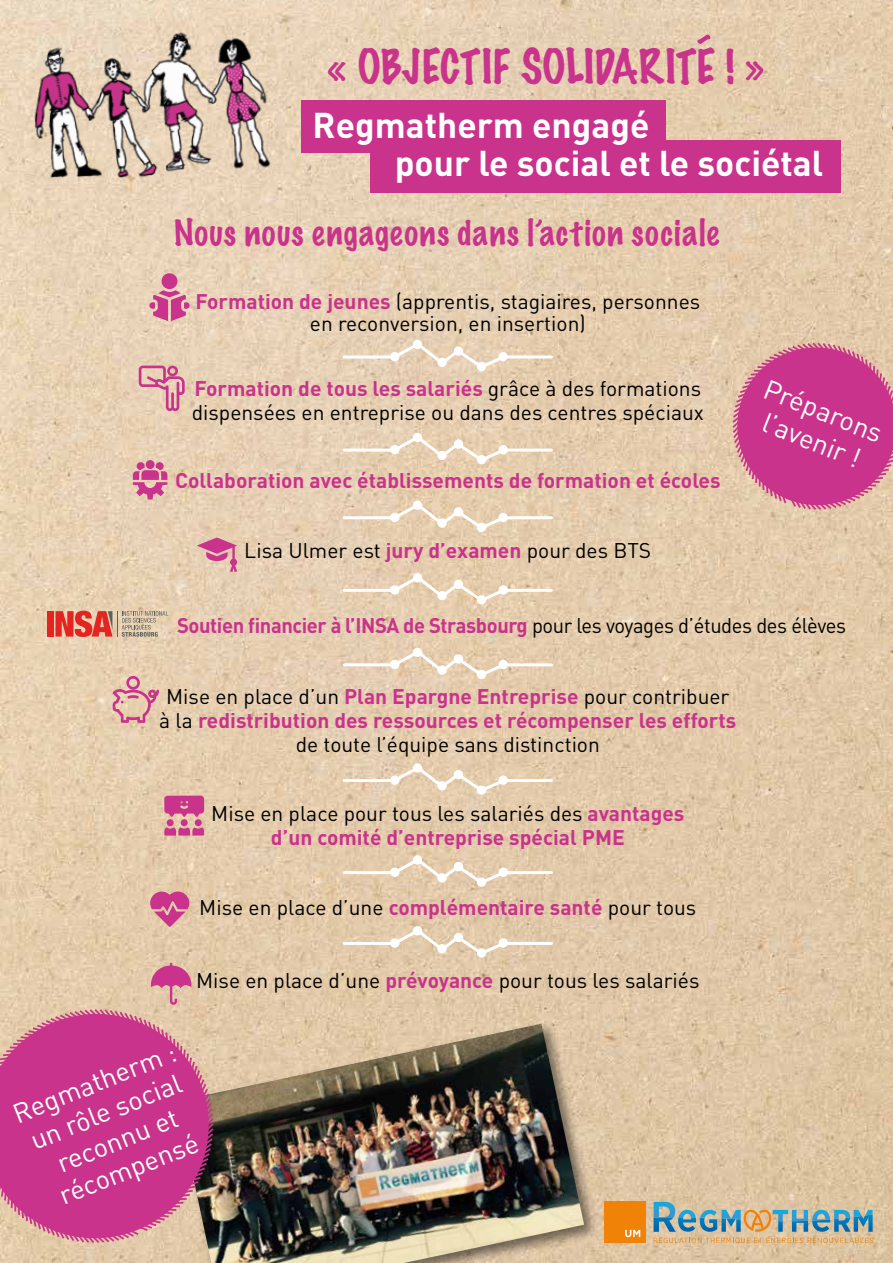
<style>
.page{position:relative;width:893px;height:1263px;background:#fff}
.page>*{position:absolute;margin:0;border:0;box-sizing:border-box;transform-origin:0 0}
.t1{font:100 43.2px "Marker Felt";color:#c9338b}
.t2{font:700 35.4px/38px "DIN";color:#fff}
.t3{font:100 33px "Marker Felt";letter-spacing:.04em;color:#c9338b}
.t4{font:27.3px/31.2px "DIN";color:#fff;text-align:center}
.t5{font:27px/30.9px "DIN";color:#fff;text-align:center}
.t6{font:21px/22.5px "DIN";color:#000;text-align:center}
.t7{font:700 21px/24px "DIN";color:#c9338b;text-align:center}
.t8{font:700 21px "DIN";letter-spacing:-.02em;color:#c9338b;scale:.96 1}
.s1{font-weight:700;color:#c9338b}
.s2{font-weight:400;color:#000}
</style>
<div class="page">
<img style="left:0;top:0;width:893px;height:1263px">
<img style="left:22px;top:27px;width:256px;height:156px">
<div style="left:605px;top:1202px;width:41px;height:41px;background:#f08208"></div>
<svg style="left:625px;top:1230px;width:15px;height:7px"></svg>
<svg style="left:654px;top:1202px;width:219px;height:41px;background:#abb0a1"></svg>
<div style="left:301px;top:100px;width:364px;height:53px;background:#c9338b"></div>
<div style="left:370px;top:140px;width:471px;height:52px;background:#c9338b"></div>
<svg style="left:197px;top:537px;width:40px;height:35px"></svg>
<div style="left:162px;top:273px;width:15px;height:16px;background:#c9338b;border-radius:50%"></div>
<svg style="left:149px;top:290px;width:41px;height:31px"></svg>
<svg style="left:146px;top:460px;width:9px;height:9px"></svg>
<svg style="left:133px;top:462px;width:34px;height:37px"></svg>
<svg style="left:139px;top:366px;width:46px;height:45px;background:#dea2aa"></svg>
<svg style="left:113px;top:676px;width:46px;height:47px;background:#dea7a6"></svg>
<div style="left:47px;top:611px;width:7px;height:25px;background:#e32421"></div>
<svg style="left:55px;top:611px;width:113px;height:26px;background:#d58775"></svg>
<svg style="left:164px;top:796px;width:40px;height:21px"></svg>
<div style="left:181px;top:819px;width:7px;height:7px;background:#c9338b;border-radius:50%"></div>
<div style="left:167px;top:819px;width:7px;height:7px;background:#c9338b;border-radius:50%"></div>
<div style="left:195px;top:819px;width:7px;height:7px;background:#c9338b;border-radius:50%"></div>
<svg style="left:164px;top:827px;width:40px;height:8px"></svg>
<svg style="left:150px;top:885px;width:45px;height:42px;background:#d7889c"></svg>
<svg style="left:151px;top:963px;width:40px;height:36px"></svg>
<div style="left:175px;top:1021px;width:424px;height:242px;background:#000;opacity:.5"></div>
<img style="left:177px;top:1024px;width:407px;height:239px">
<svg style="left:0;top:999px;width:224px;height:254px;background:#c5b094"></svg>
<svg style="left:0;top:1007px;width:216px;height:238px;background:#cb518f"></svg>
<svg style="left:727px;top:337px;width:166px;height:179px;background:#d06194"></svg>
<svg style="left:341px;top:341px;width:213px;height:29px;background:#e7d2b9"></svg>
<div style="left:413px;top:340px;width:9px;height:9px;background:#fff;border-radius:50%"></div>
<div style="left:454px;top:346px;width:9px;height:10px;background:#fff;border-radius:50%"></div>
<div style="left:437px;top:358px;width:10px;height:9px;background:#fff;border-radius:50%"></div>
<div style="left:390px;top:352px;width:9px;height:9px;background:#fff;border-radius:50%"></div>
<div style="left:499px;top:352px;width:9px;height:9px;background:#fff;border-radius:50%"></div>
<div style="left:477px;top:362px;width:9px;height:9px;background:#fff;border-radius:50%"></div>
<svg style="left:341px;top:434px;width:213px;height:29px;background:#e8d2b6"></svg>
<div style="left:413px;top:433px;width:9px;height:9px;background:#fff;border-radius:50%"></div>
<div style="left:454px;top:439px;width:9px;height:10px;background:#fff;border-radius:50%"></div>
<div style="left:437px;top:451px;width:10px;height:9px;background:#fff;border-radius:50%"></div>
<div style="left:390px;top:445px;width:9px;height:9px;background:#fff;border-radius:50%"></div>
<div style="left:499px;top:445px;width:9px;height:9px;background:#fff;border-radius:50%"></div>
<div style="left:477px;top:455px;width:9px;height:9px;background:#fff;border-radius:50%"></div>
<svg style="left:341px;top:501px;width:213px;height:30px;background:#e7d1b5"></svg>
<div style="left:413px;top:501px;width:9px;height:9px;background:#fff;border-radius:50%"></div>
<div style="left:454px;top:507px;width:9px;height:9px;background:#fff;border-radius:50%"></div>
<div style="left:437px;top:518px;width:10px;height:10px;background:#fff;border-radius:50%"></div>
<div style="left:390px;top:513px;width:9px;height:9px;background:#fff;border-radius:50%"></div>
<div style="left:499px;top:513px;width:9px;height:9px;background:#fff;border-radius:50%"></div>
<div style="left:477px;top:523px;width:9px;height:9px;background:#fff;border-radius:50%"></div>
<svg style="left:341px;top:574px;width:213px;height:30px;background:#e7d0b4"></svg>
<div style="left:413px;top:573px;width:9px;height:9px;background:#fff;border-radius:50%"></div>
<div style="left:454px;top:580px;width:9px;height:9px;background:#fff;border-radius:50%"></div>
<div style="left:437px;top:591px;width:10px;height:9px;background:#fff;border-radius:50%"></div>
<div style="left:390px;top:585px;width:9px;height:10px;background:#fff;border-radius:50%"></div>
<div style="left:499px;top:585px;width:9px;height:10px;background:#fff;border-radius:50%"></div>
<div style="left:477px;top:595px;width:9px;height:9px;background:#fff;border-radius:50%"></div>
<svg style="left:341px;top:648px;width:213px;height:30px;background:#e6d0b5"></svg>
<div style="left:413px;top:648px;width:9px;height:9px;background:#fff;border-radius:50%"></div>
<div style="left:454px;top:654px;width:9px;height:10px;background:#fff;border-radius:50%"></div>
<div style="left:437px;top:665px;width:10px;height:10px;background:#fff;border-radius:50%"></div>
<div style="left:390px;top:660px;width:9px;height:9px;background:#fff;border-radius:50%"></div>
<div style="left:499px;top:660px;width:9px;height:9px;background:#fff;border-radius:50%"></div>
<div style="left:477px;top:670px;width:9px;height:9px;background:#fff;border-radius:50%"></div>
<svg style="left:341px;top:764px;width:213px;height:30px;background:#e6d0b4"></svg>
<div style="left:413px;top:763px;width:9px;height:10px;background:#fff;border-radius:50%"></div>
<div style="left:454px;top:770px;width:9px;height:9px;background:#fff;border-radius:50%"></div>
<div style="left:437px;top:781px;width:10px;height:9px;background:#fff;border-radius:50%"></div>
<div style="left:390px;top:775px;width:9px;height:10px;background:#fff;border-radius:50%"></div>
<div style="left:499px;top:775px;width:9px;height:10px;background:#fff;border-radius:50%"></div>
<div style="left:477px;top:785px;width:9px;height:10px;background:#fff;border-radius:50%"></div>
<svg style="left:341px;top:856px;width:213px;height:30px;background:#e4ceb1"></svg>
<div style="left:413px;top:855px;width:9px;height:10px;background:#fff;border-radius:50%"></div>
<div style="left:454px;top:862px;width:9px;height:9px;background:#fff;border-radius:50%"></div>
<div style="left:437px;top:873px;width:10px;height:9px;background:#fff;border-radius:50%"></div>
<div style="left:390px;top:867px;width:9px;height:10px;background:#fff;border-radius:50%"></div>
<div style="left:499px;top:867px;width:9px;height:10px;background:#fff;border-radius:50%"></div>
<div style="left:477px;top:877px;width:9px;height:10px;background:#fff;border-radius:50%"></div>
<svg style="left:341px;top:927px;width:213px;height:30px;background:#e4cdb1"></svg>
<div style="left:413px;top:926px;width:9px;height:9px;background:#fff;border-radius:50%"></div>
<div style="left:454px;top:933px;width:9px;height:9px;background:#fff;border-radius:50%"></div>
<div style="left:437px;top:944px;width:10px;height:9px;background:#fff;border-radius:50%"></div>
<div style="left:390px;top:938px;width:9px;height:10px;background:#fff;border-radius:50%"></div>
<div style="left:499px;top:938px;width:9px;height:10px;background:#fff;border-radius:50%"></div>
<div style="left:477px;top:948px;width:9px;height:10px;background:#fff;border-radius:50%"></div>
<svg style="left:696px;top:34px;width:15px;height:11px"></svg>
<h1 class="t1" style="left:327px;top:32px;width:438px">« OBJECTIF SOLIDARITE ! »</h1>
<h2 class="t2" style="left:395px;top:105px;width:430px;text-indent:-82px">Regmatherm engagé<br>pour le social et le sociétal</h2>
<h3 class="t3" style="left:174px;top:206px;width:547px">Nous nous engageons dans l’action sociale</h3>
<p class="t6" style="left:195px;top:290px;width:506px"><span class="s1">Formation de jeunes</span> (apprentis, stagiaires, personnes en reconversion, en insertion)</p>
<p class="t6" style="left:192px;top:376px;width:514px;line-height:24px;text-align:left"><span class="s1">Formation de tous les salariés</span> grâce à des formations dispensées en entreprise ou dans des centres spéciaux</p>
<p class="t7" style="left:175px;top:467px;width:547px">Collaboration avec établissements de formation et écoles</p>
<p class="t6" style="left:244px;top:539px;width:408px">Lisa Ulmer est <span class="s1">jury d’examen</span> pour des BTS</p>
<h3 class="t4" style="left:771px;top:372px;width:127px;rotate:22deg">Préparons l’avenir !</h3>
<p class="t8" style="left:177px;top:612px;width:698px">Soutien financier à l’INSA de Strasbourg <span class="s2">pour les voyages d’études des élèves</span></p>
<p class="t7" style="left:159px;top:683px;width:579px"><span class="s2">Mise en place d’un</span> Plan Epargne Entreprise <span class="s2">pour contribuer à la</span> redistribution des ressources et récompenser les efforts <span class="s2">de toute l’équipe sans distinction</span></p>
<p class="t7" style="left:211px;top:800px;width:475px"><span class="s2">Mise en place pour tous les salariés des</span> avantages d’un comité d’entreprise spécial PME</p>
<p class="t6" style="left:199px;top:896px;width:499px">Mise en place d’une <span class="s1">complémentaire santé</span> pour tous</p>
<p class="t6" style="left:196px;top:969px;width:505px">Mise en place d’une <span class="s1">prévoyance</span> pour tous les salariés</p>
<p class="t5" style="left:8px;top:1100px;width:175px;rotate:-22deg">Regmatherm : un rôle social reconnu et récompensé</p>
</div>
